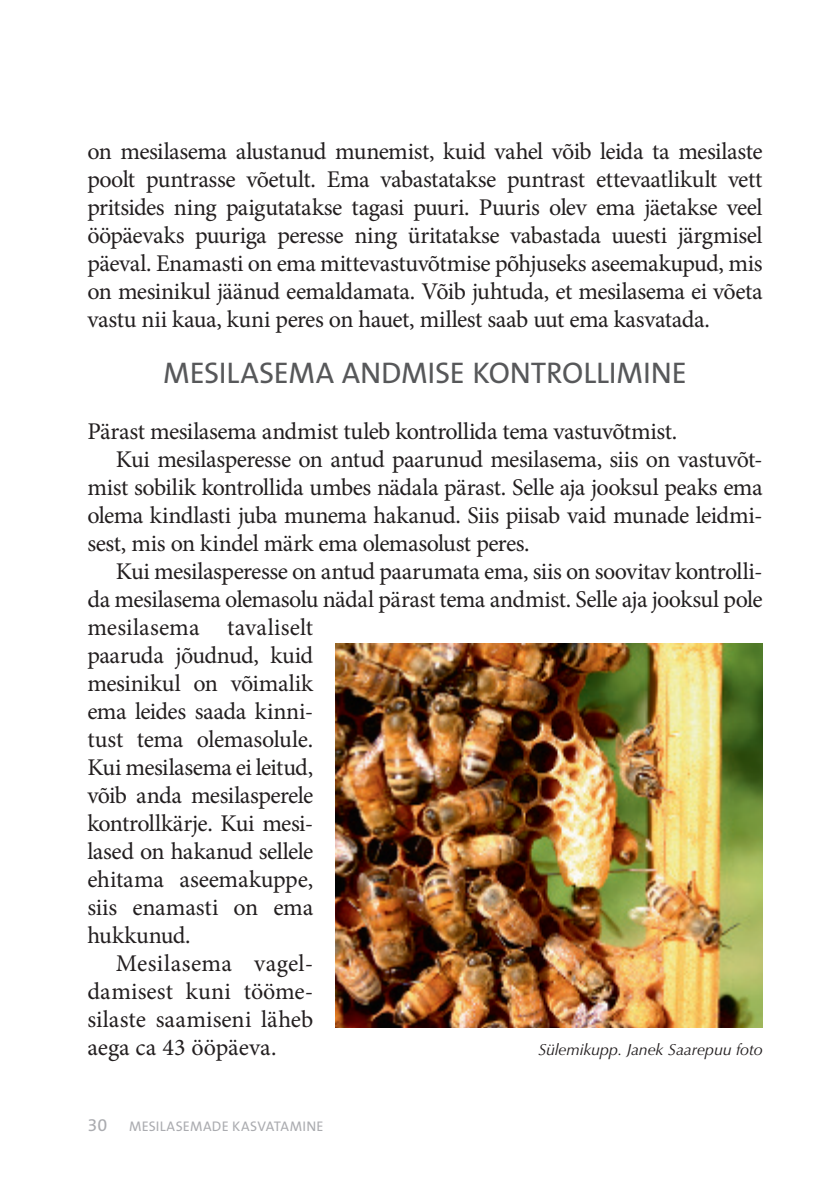
<style>
.page{position:relative;width:833px;height:1184px;background:#fff}
.page>*{position:absolute;margin:0;border:0;box-sizing:border-box;transform-origin:0 0}
.t1{font:30px "The Sans B5 Plain";letter-spacing:-.005em;color:#57585a}
.t2{font:24px/28px "Minion Pro";letter-spacing:-.02em;color:#231f20;text-align:justify}
.t3{font:24px "Minion Pro";letter-spacing:.005em;color:#231f20}
.t4{font:24px "Minion Pro";color:#231f20}
.t5{font:24px "Minion Pro";letter-spacing:.015em;color:#231f20}
.t6{font:italic 16px "Optima LT Std";letter-spacing:-.01em;color:#231f20}
.t7{font:14px "The Sans B5 Plain";letter-spacing:.015em;color:#abacb0}
.s1{font-size:18px}
</style>
<div class="page">
<img style="left:336px;top:643px;width:426px;height:384px">
<p class="t2" style="left:87px;top:137px;width:676px">on mesilasema alustanud munemist, kuid vahel võib leida ta mesilaste poolt puntrasse võetult. Ema vabastatakse puntrast ettevaatlikult vett pritsides ning paigutatakse tagasi puuri. Puuris olev ema jäetakse veel ööpäevaks puuriga peresse ning üritatakse vabastada uuesti järgmisel päeval. Enamasti on ema mittevastuvõtmise põhjuseks aseemakupud, mis on mesinikul jäänud eemaldamata. Võib juhtuda, et mesilasema ei võeta vastu nii kaua, kuni peres on hauet, millest saab uut ema kasvatada.</p>
<p class="t1" style="left:163px;top:357px;width:525px">MESILASEMA ANDMISE KONTROLLIMINE</p>
<p class="t2" style="left:87px;top:417px;width:591px">Pärast mesilasema andmist tuleb kontrollida tema vastuvõtmist.</p>
<p class="t2" style="left:116px;top:445px;width:648px">Kui mesilasperesse on antud paarunud mesilasema, siis on vastuvõt-</p>
<p class="t2" style="left:87px;top:473px;width:676px">mist sobilik kontrollida umbes nädala pärast. Selle aja jooksul peaks ema</p>
<p class="t2" style="left:87px;top:501px;width:676px">olema kindlasti juba munema hakanud. Siis piisab vaid munade leidmi-</p>
<p class="t2" style="left:87px;top:529px;width:444px">sest, mis on kindel märk ema olemasolust peres.</p>
<p class="t2" style="left:116px;top:558px;width:648px">Kui mesilasperesse on antud paarumata ema, siis on soovitav kontrolli-</p>
<p class="t2" style="left:87px;top:586px;width:676px">da mesilasema olemasolu nädal pärast tema andmist. Selle aja jooksul pole</p>
<p class="t3" style="left:87px;top:611px;width:227px">mesilasema tavaliselt</p>
<p class="t2" style="left:87px;top:642px;width:227px">paaruda jõudnud, kuid</p>
<p class="t2" style="left:87px;top:670px;width:227px">mesinikul on võimalik</p>
<p class="t2" style="left:87px;top:698px;width:227px">ema leides saada kinni-</p>
<p class="t2" style="left:87px;top:726px;width:227px">tust tema olemasolule.</p>
<p class="t2" style="left:87px;top:754px;width:227px">Kui mesilasema ei leitud,</p>
<p class="t2" style="left:87px;top:782px;width:227px">võib anda mesilasperele</p>
<p class="t2" style="left:87px;top:810px;width:227px">kontrollkärje. Kui mesi-</p>
<p class="t2" style="left:87px;top:838px;width:227px">lased on hakanud sellele</p>
<p class="t2" style="left:87px;top:866px;width:227px">ehitama aseemakuppe,</p>
<p class="t2" style="left:87px;top:894px;width:227px">siis enamasti on ema</p>
<p class="t2" style="left:87px;top:922px;width:105px">hukkunud.</p>
<p class="t5" style="left:116px;top:947px;width:199px">Mesilasema vagel-</p>
<p class="t3" style="left:87px;top:975px;width:227px">damisest kuni tööme-</p>
<p class="t4" style="left:87px;top:1003px;width:227px">silaste saamiseni läheb</p>
<p class="t4" style="left:87px;top:1031px;width:190px">aega ca 43 ööpäeva.</p>
<p class="t6" style="left:538px;top:1040px;width:225px">Sülemikupp. Janek Saarepuu foto</p>
<p class="t7" style="left:87px;top:1119px;width:237px"><span class="s1">30</span> MESILASEMADE KASVATAMINE</p>
</div>
